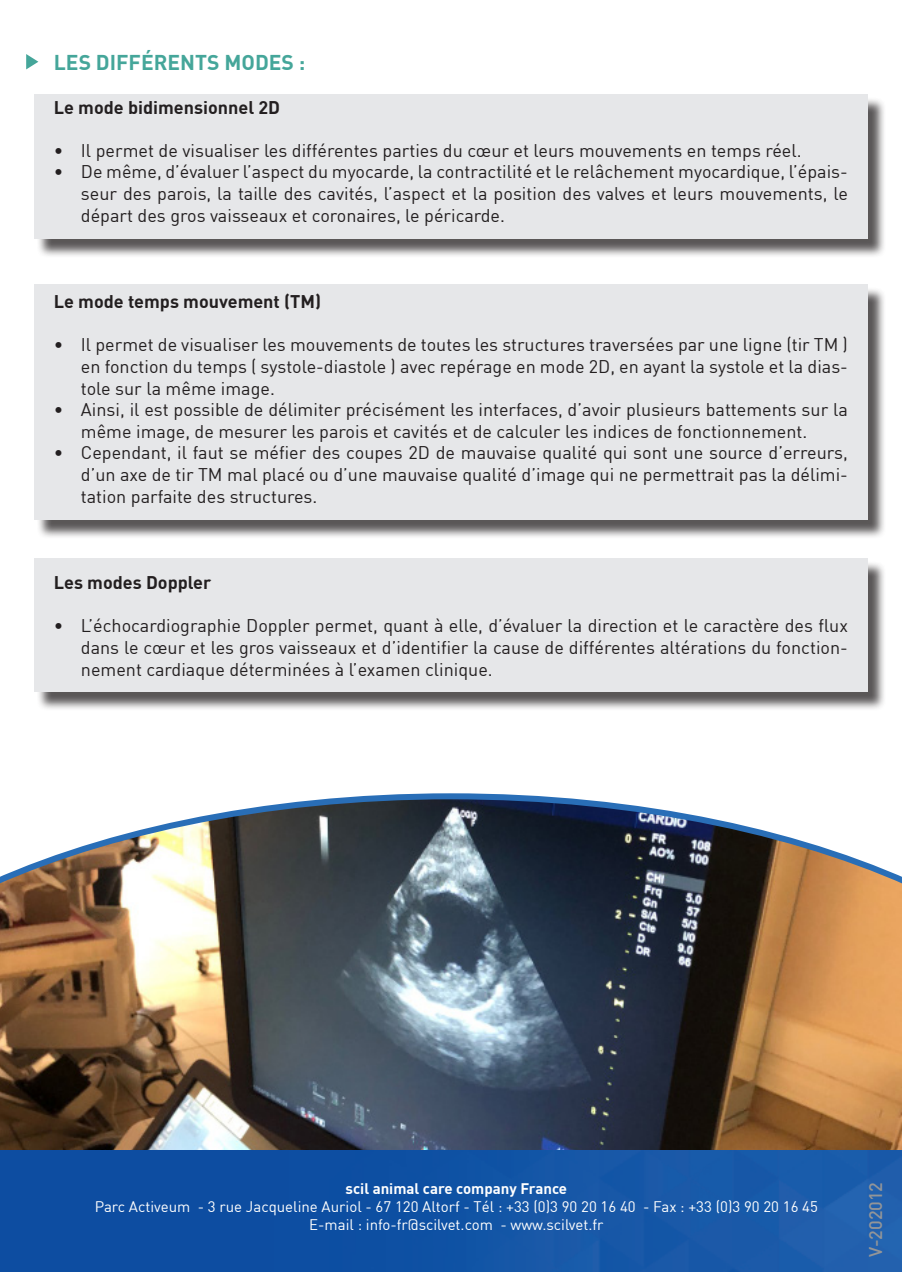
<style>
.page{position:relative;width:902px;height:1272px;background:#fff}
.page>*{position:absolute;margin:0;border:0;box-sizing:border-box;transform-origin:0 0}
.t1{font:700 21px "DIN";color:#45a69a}
.t2{font:18px/21.6px "DIN";color:#231f20;text-align:justify}
.t3{font:700 18px "DIN";color:#231f20}
.t4{font:500 18px "DIN";color:#939598}
.t5{font:15px/18px "DIN";color:#fff;text-align:center}
.s1{font-weight:700}
</style>
<div class="page">
<img style="left:0;top:793px;width:901px;height:357px">
<div style="left:36px;top:97px;width:850px;height:161px;background:#231f20;opacity:.75"></div>
<div style="left:34px;top:95px;width:833px;height:144px;background:#e6e7e9"></div>
<div style="left:36px;top:287px;width:850px;height:252px;background:#231f20;opacity:.75"></div>
<div style="left:34px;top:285px;width:833px;height:235px;background:#e6e7e9"></div>
<div style="left:36px;top:561px;width:850px;height:149px;background:#231f20;opacity:.75"></div>
<div style="left:34px;top:558px;width:833px;height:134px;background:#e6e7e9"></div>
<img style="left:0;top:1150px;width:901px;height:121px">
<svg style="left:26px;top:54px;width:12px;height:15px"></svg>
<p class="t1" style="left:54px;top:49px;width:253px">LES DIFFÉRENTS MODES :</p>
<p class="t3" style="left:54px;top:95px;width:227px">Le mode bidimensionnel 2D</p>
<p class="t2" style="left:54px;top:139px;width:749px">• Il permet de visualiser les différentes parties du cœur et leurs mouvements en temps réel.</p>
<p class="t2" style="left:81px;top:161px;width:768px;text-indent:-27px">• De même, d’évaluer l’aspect du myocarde, la contractilité et le relâchement myocardique, l’épais&shy;seur des parois, la taille des cavités, l’aspect et la position des valves et leurs mouvements, le départ des gros vaisseaux et coronaires, le péricarde.</p>
<p class="t3" style="left:54px;top:290px;width:269px">Le mode temps mouvement (TM)</p>
<p class="t2" style="left:81px;top:334px;width:768px;text-indent:-27px">• Il permet de visualiser les mouvements de toutes les structures traversées par une ligne (tir TM ) en fonction du temps ( systole-diastole ) avec repérage en mode 2D, en ayant la systole et la dias&shy;tole sur la même image.</p>
<p class="t2" style="left:81px;top:398px;width:768px;text-indent:-27px">• Ainsi, il est possible de délimiter précisément les interfaces, d’avoir plusieurs battements sur la même image, de mesurer les parois et cavités et de calculer les indices de fonctionnement.</p>
<p class="t2" style="left:81px;top:442px;width:768px;text-indent:-27px">• Cependant, il faut se méfier des coupes 2D de mauvaise qualité qui sont une source d’erreurs, d’un axe de tir TM mal placé ou d’une mauvaise qualité d’image qui ne permettrait pas la délimi&shy;tation parfaite des structures.</p>
<p class="t3" style="left:54px;top:571px;width:159px">Les modes Doppler</p>
<p class="t2" style="left:81px;top:614px;width:768px;text-indent:-27px">• L’échocardiographie Doppler permet, quant à elle, d’évaluer la direction et le caractère des flux dans le cœur et les gros vaisseaux et d’identifier la cause de différentes altérations du fonction&shy;nement cardiaque déterminées à l’examen clinique.</p>
<p class="t5" style="left:95px;top:1179px;width:724px"><span class="s1">scil animal care company France<br></span>Parc Activeum - 3 rue Jacqueline Auriol - 67 120 Altorf - Tél : +33 (0)3 90 20 16 40 - Fax : +33 (0)3 90 20 16 45</p>
<p class="t5" style="left:309px;top:1215px;width:295px">E-mail : info-fr@scilvet.com - www.scilvet.fr</p>
<p class="t4" style="left:863px;top:1257px;width:77px;rotate:-90deg">V-202012</p>
</div>
